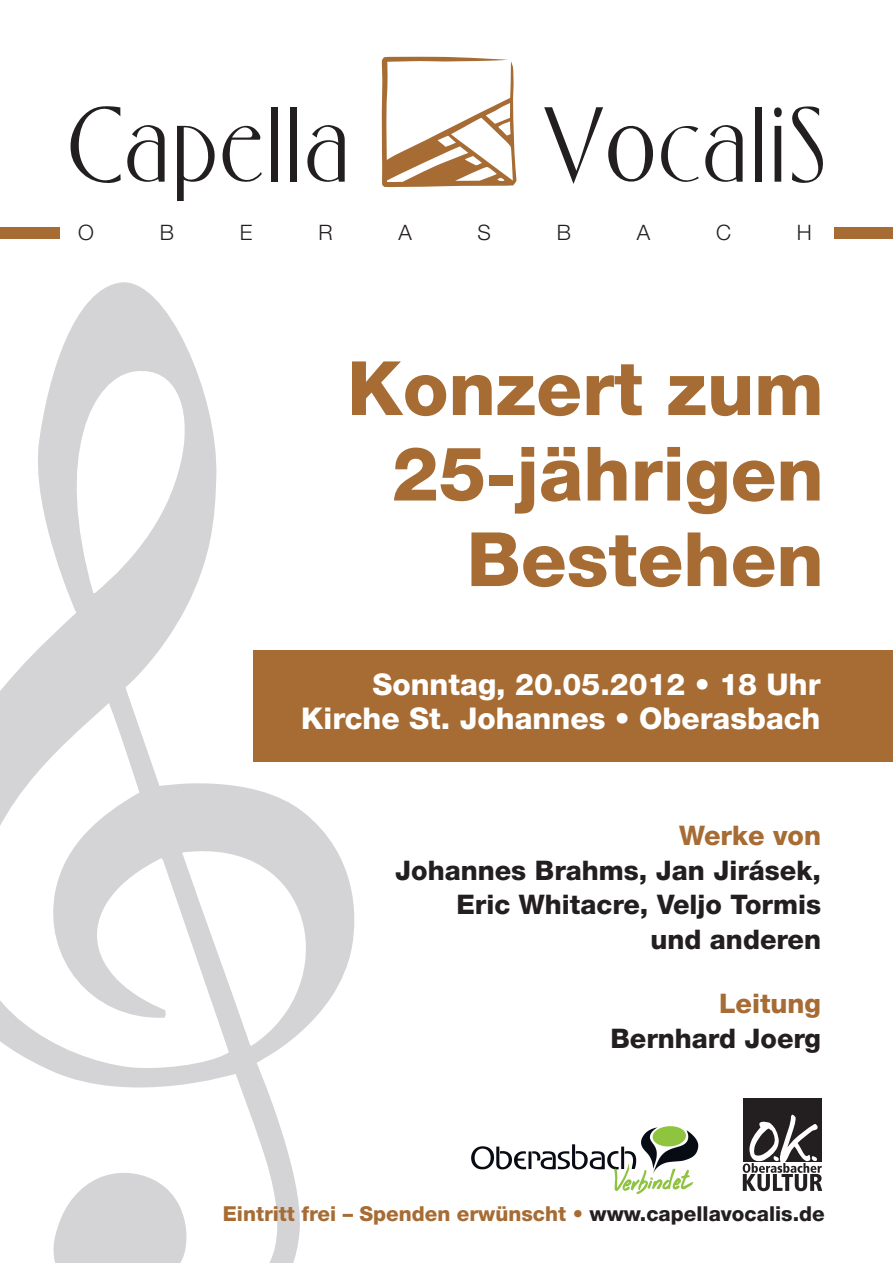
<style>
.page{position:relative;width:893px;height:1263px;background:#fff}
.page>*{position:absolute;margin:0;border:0;box-sizing:border-box;transform-origin:0 0}
.t1{font:103.35px "Florentine";letter-spacing:.02em;color:#231f20}
.t2{font:800 75px/85.5px "Helvetica Neue LT Std";color:#a66c34;text-align:right}
.t3{font:800 30px/34.5px "Helvetica Neue LT Std";color:#fff;text-align:right}
.t4{font:800 27px/34.5px "Helvetica Neue LT Std";color:#231f20;text-align:right}
.t5{font:800 27px "Helvetica Neue LT Std";color:#a66c34}
.t6{font:300 21.3px "Helvetica Neue LT Std";color:#231f20}
.t7{font:800 20.55px "Helvetica Neue LT Std";color:#a66c34}
.s1{color:#231f20}
</style>
<div class="page">
<svg style="left:0;top:282px;width:355px;height:981px"></svg>
<div style="left:0;top:227px;width:59px;height:11px;background:#a66c34"></div>
<div style="left:834px;top:227px;width:59px;height:11px;background:#a66c34"></div>
<svg style="left:382px;top:57px;width:134px;height:130px"></svg>
<div style="left:253px;top:650px;width:640px;height:112px;background:#a66c34"></div>
<div style="left:342px;top:352px;width:487px;height:245px;background:#fff"></div>
<div style="left:743px;top:1098px;width:79px;height:64px;background:#231f20"></div>
<svg style="left:743px;top:1115px;width:79px;height:76px"></svg>
<img style="left:471px;top:1126px;width:228px;height:68px">
<h1 class="t1" style="left:68px;top:87px;width:284px">Capella</h1>
<h1 class="t1" style="left:544px;top:87px;width:283px">VocaliS</h1>
<p class="t6" style="left:78px;top:220px;width:17px">O</p>
<p class="t6" style="left:160px;top:220px;width:16px">B</p>
<p class="t6" style="left:240px;top:220px;width:14px">E</p>
<p class="t6" style="left:318px;top:220px;width:16px">R</p>
<p class="t6" style="left:398px;top:220px;width:15px">A</p>
<p class="t6" style="left:478px;top:220px;width:15px">S</p>
<p class="t6" style="left:557px;top:220px;width:16px">B</p>
<p class="t6" style="left:637px;top:220px;width:15px">A</p>
<p class="t6" style="left:716px;top:220px;width:16px">C</p>
<p class="t6" style="left:797px;top:220px;width:16px">H</p>
<h2 class="t2" style="left:347px;top:345px;width:478px">Konzert zum<br>25-jährigen<br>Bestehen</h2>
<p class="t3" style="left:301px;top:667px;width:521px">Sonntag, 20.05.2012 • 18 Uhr<br>Kirche St. Johannes • Oberasbach</p>
<p class="t5" style="left:679px;top:820px;width:144px">Werke von</p>
<p class="t4" style="left:395px;top:853px;width:427px">Johannes Brahms, Jan Jirásek,<br>Eric Whitacre, Veljo Tormis<br>und anderen</p>
<p class="t5" style="left:719px;top:988px;width:104px">Leitung</p>
<p class="t4" style="left:610px;top:1021px;width:212px">Bernhard Joerg</p>
<p class="t7" style="left:223px;top:1202px;width:603px">Eintritt frei – Spenden erwünscht • <span class="s1">www.capellavocalis.de</span></p>
</div>
